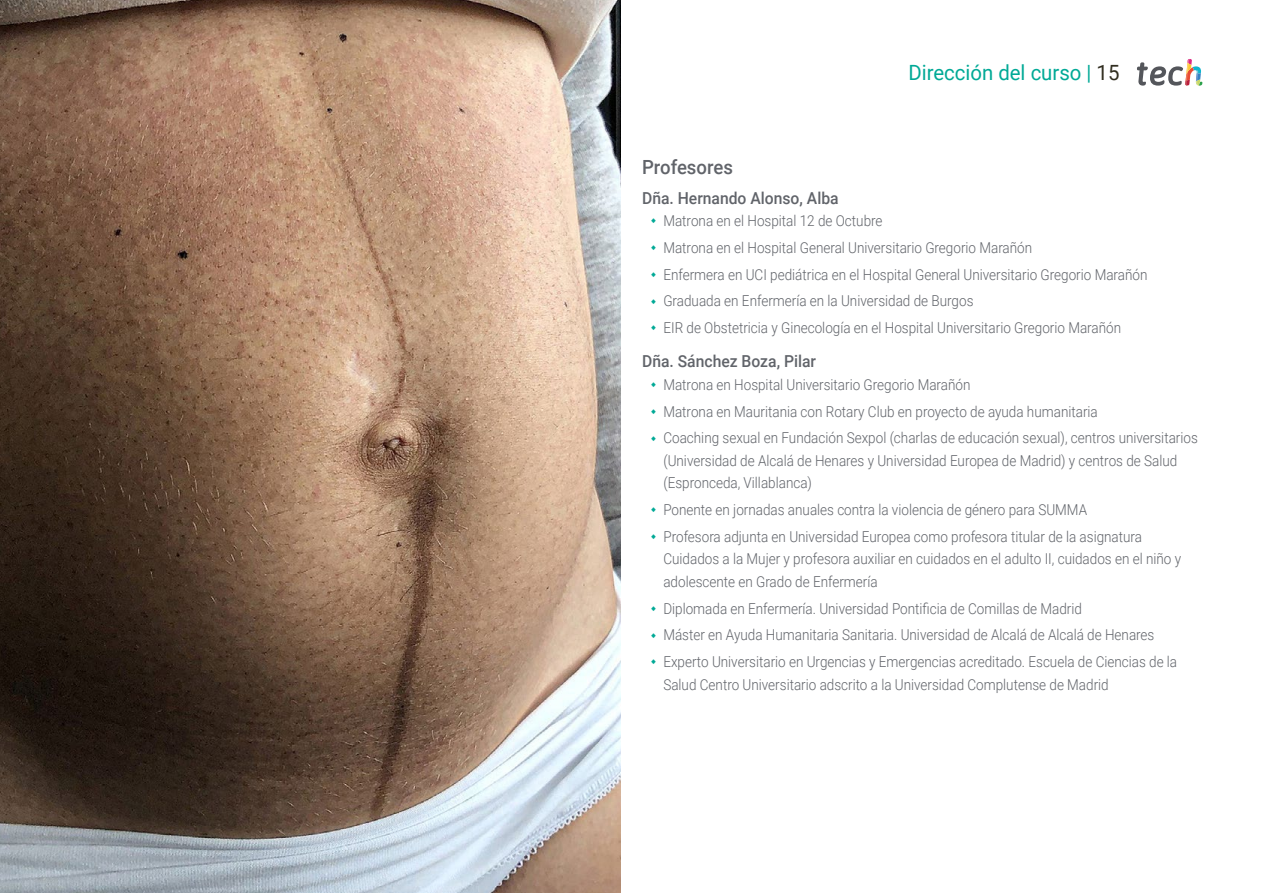
<style>
.page{position:relative;width:1263px;height:893px;background:#fff}
.page>*{position:absolute;margin:0;border:0;box-sizing:border-box;transform-origin:0 0}
.t1{font:21px "Roboto";color:#00a996}
.t2{font:500 19.5px "Roboto";color:#61646a;scale:.95 1}
.t3{font:500 16.5px "Roboto";color:#61646a;scale:.95 1}
.t4{font:300 15px/26.7px "Roboto";color:#61646a;scale:.9 1}
.s1{color:#312e20}
</style>
<div class="page">
<svg style="left:1137px;top:59px;width:65px;height:27px"></svg>
<img style="left:0;top:0;width:621px;height:893px">
<h1 class="t1" style="left:908px;top:57px;width:213px">Dirección del curso | <span class="s1">15</span></h1>
<h2 class="t2" style="left:642px;top:154px;width:97px">Profesores</h2>
<p class="t3" style="left:642px;top:186px;width:208px">Dña. Hernando Alonso, Alba</p>
<p class="t4" style="left:663px;top:207px;width:539px">Matrona en el Hospital 12 de Octubre<br>Matrona en el Hospital General Universitario Gregorio Marañón<br>Enfermera en UCI pediátrica en el Hospital General Universitario Gregorio Marañón Graduada en Enfermería en la Universidad de Burgos<br>EIR de Obstetricia y Ginecología en el Hospital Universitario Gregorio Marañón</p>
<p class="t3" style="left:642px;top:350px;width:185px">Dña. Sánchez Boza, Pilar</p>
<p class="t4" style="left:663px;top:370px;width:595px">Matrona en Hospital Universitario Gregorio Marañón<br>Matrona en Mauritania con Rotary Club en proyecto de ayuda humanitaria<br>Coaching sexual en Fundación Sexpol (charlas de educación sexual), centros universitarios</p>
<p class="t4" style="left:663px;top:449px;width:572px;line-height:22.5px">(Universidad de Alcalá de Henares y Universidad Europea de Madrid) y centros de Salud (Espronceda, Villablanca)</p>
<p class="t4" style="left:663px;top:496px;width:533px">Ponente en jornadas anuales contra la violencia de género para SUMMA<br>Profesora adjunta en Universidad Europea como profesora titular de la asignatura</p>
<p class="t4" style="left:663px;top:547px;width:577px;line-height:22.5px">Cuidados a la Mujer y profesora auxiliar en cuidados en el adulto II, cuidados en el niño y adolescente en Grado de Enfermería</p>
<p class="t4" style="left:663px;top:594px;width:572px">Diplomada en Enfermería. Universidad Pontificia de Comillas de Madrid<br>Máster en Ayuda Humanitaria Sanitaria. Universidad de Alcalá de Alcalá de Henares<br>Experto Universitario en Urgencias y Emergencias acreditado. Escuela de Ciencias de la</p>
<p class="t4" style="left:663px;top:670px;width:496px">Salud Centro Universitario adscrito a la Universidad Complutense de Madrid</p>
</div>
